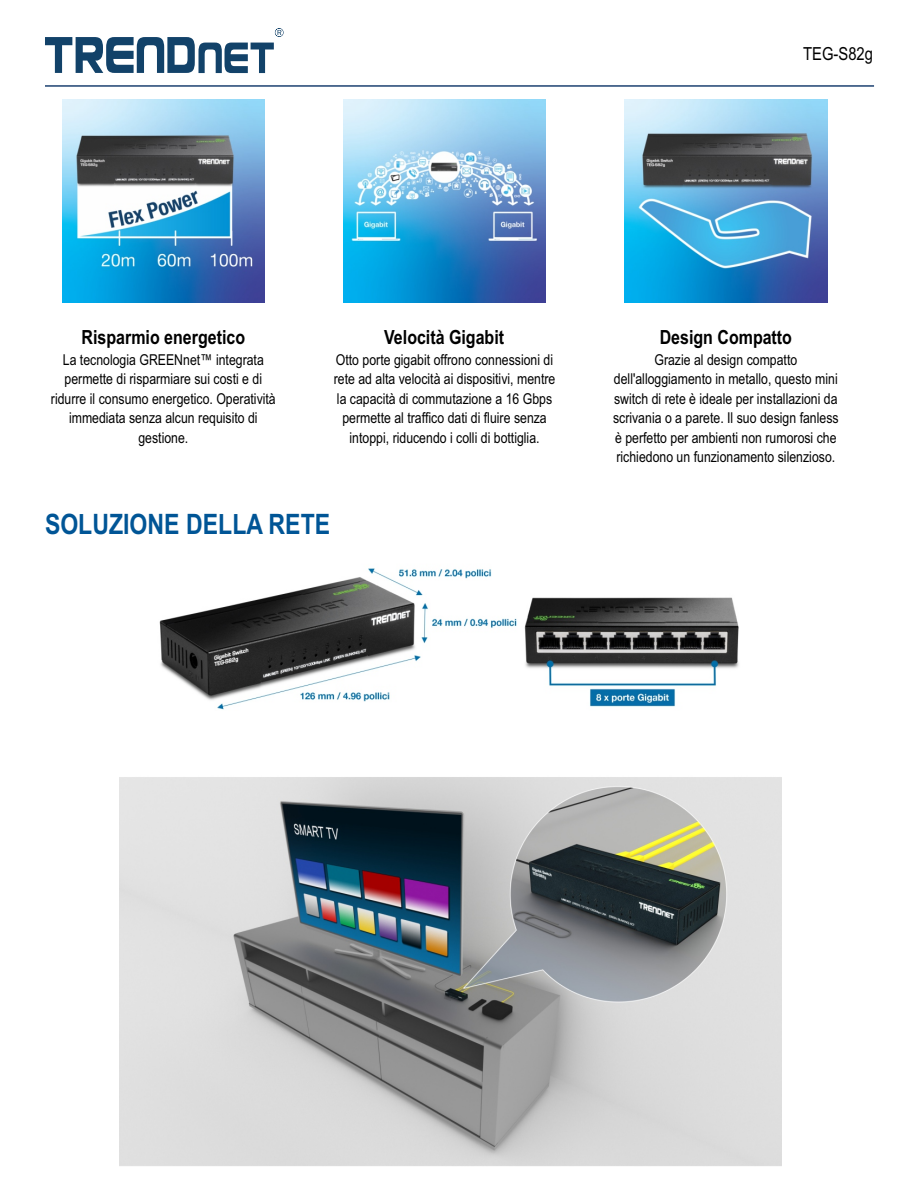
<style>
.page{position:relative;width:918px;height:1188px;background:#fff}
.page>*{position:absolute;margin:0;border:0;box-sizing:border-box;transform-origin:0 0}
.t1{font:700 28.2px "Arial Narrow";color:#005596}
.t2{font:700 19.5px "Arial Narrow";color:#000}
.t3{font:18px "Arial Narrow";color:#000}
.t4{font:15px/19.5px "Arial Narrow";color:#000;text-align:center}
</style>
<div class="page">
<img style="left:119px;top:568px;width:663px;height:598px">
<img style="left:62px;top:100px;width:203px;height:202px">
<img style="left:343px;top:100px;width:203px;height:202px">
<img style="left:625px;top:100px;width:202px;height:202px">
<svg style="left:45px;top:28px;width:239px;height:45px"></svg>
<hr style="left:45px;top:85px;width:829px;height:2px;background:#32537e">
<p class="t3" style="left:803px;top:47px;width:71px">TEG-S82g</p>
<h2 class="t2" style="left:82px;top:330px;width:165px">Risparmio energetico</h2>
<p class="t4" style="left:51px;top:351px;width:226px">La tecnologia GREENnet™ integrata permette di risparmiare sui costi e di ridurre il consumo energetico. Operatività immediata senza alcun requisito di gestione.</p>
<h2 class="t2" style="left:384px;top:330px;width:121px">Velocità Gigabit</h2>
<p class="t4" style="left:334px;top:351px;width:223px">Otto porte gigabit offrono connessioni di rete ad alta velocità ai dispositivi, mentre la capacità di commutazione a 16 Gbps permette al traffico dati di fluire senza intoppi, riducendo i colli di bottiglia.</p>
<h1 class="t1" style="left:45px;top:513px;width:287px">SOLUZIONE DELLA RETE</h1>
<h2 class="t2" style="left:660px;top:330px;width:134px">Design Compatto</h2>
<p class="t4" style="left:613px;top:351px;width:227px">Grazie al design compatto dell'alloggiamento in metallo, questo mini switch di rete è ideale per installazioni da scrivania o a parete. Il suo design fanless è perfetto per ambienti non rumorosi che richiedono un funzionamento silenzioso.</p>
</div>
